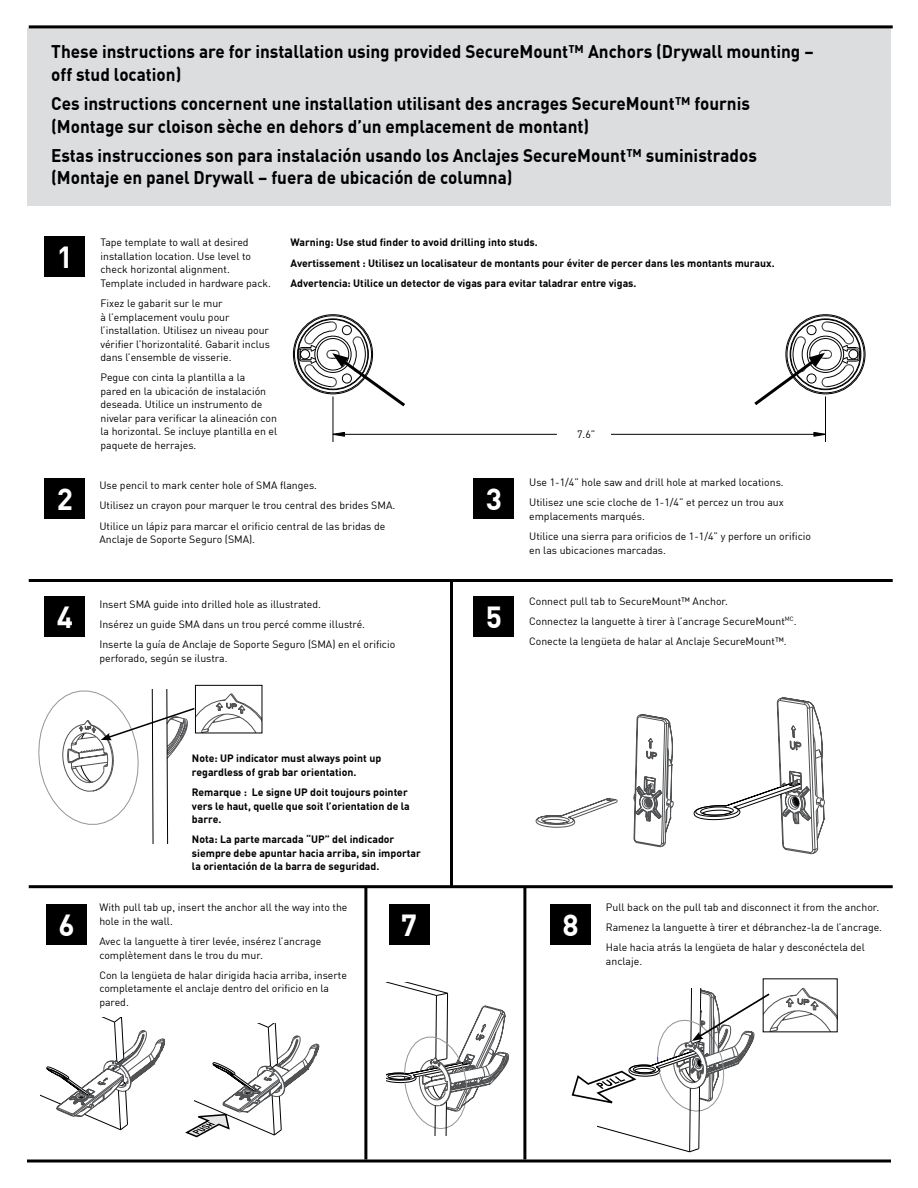
<style>
.page{position:relative;width:918px;height:1188px;background:#fff}
.page>*{position:absolute;margin:0;border:0;box-sizing:border-box;transform-origin:0 0}
.t1{font:700 29.85px "DIN Offc";color:#fff}
.t2{font:700 18px/22.5px "DIN Offc";color:#000;scale:.95 1}
.t3{font:10.5px/13.5px "DIN Offc";color:#000}
.t4{font:700 10.5px/13.5px "DIN Offc";color:#000}
</style>
<div class="page">
<div style="left:27px;top:28px;width:864px;height:177px;background:#dcddde"></div>
<svg style="left:292px;top:314px;width:574px;height:204px"></svg>
<div style="left:45px;top:237px;width:40px;height:40px;background:#000"></div>
<svg style="left:387px;top:983px;width:122px;height:153px"></svg>
<svg style="left:571px;top:979px;width:266px;height:173px"></svg>
<svg style="left:40px;top:1018px;width:125px;height:112px"></svg>
<svg style="left:185px;top:1023px;width:134px;height:115px"></svg>
<svg style="left:536px;top:714px;width:138px;height:133px"></svg>
<svg style="left:694px;top:698px;width:131px;height:156px"></svg>
<svg style="left:38px;top:685px;width:224px;height:158px"></svg>
<div style="left:195px;top:685px;width:67px;height:48px;border:1px solid #000"></div>
<hr style="left:29px;top:579px;width:864px;height:3px;background:#000">
<hr style="left:29px;top:885px;width:864px;height:3px;background:#000">
<hr style="left:27px;top:1160px;width:864px;height:2px;background:#000">
<hr style="left:450px;top:580px;width:3px;height:307px;background:#000">
<hr style="left:523px;top:887px;width:3px;height:273px;background:#000">
<hr style="left:364px;top:887px;width:3px;height:273px;background:#000">
<div style="left:45px;top:478px;width:40px;height:41px;background:#000"></div>
<div style="left:474px;top:478px;width:40px;height:41px;background:#000"></div>
<div style="left:45px;top:597px;width:40px;height:40px;background:#000"></div>
<div style="left:46px;top:904px;width:41px;height:41px;background:#000"></div>
<div style="left:389px;top:904px;width:40px;height:41px;background:#000"></div>
<div style="left:550px;top:904px;width:41px;height:41px;background:#000"></div>
<hr style="left:29px;top:25px;width:864px;height:3px;background:#000">
<div style="left:474px;top:597px;width:40px;height:40px;background:#000"></div>
<div style="left:562px;top:430px;width:49px;height:30px;background:#fff"></div>
<svg style="left:751px;top:321px;width:109px;height:87px"></svg>
<svg style="left:298px;top:321px;width:110px;height:88px"></svg>
<h2 class="t2" style="left:51px;top:40px;width:804px">These instructions are for installation using provided SecureMount™ Anchors (Drywall mounting – off stud location)</h2>
<h2 class="t2" style="left:51px;top:92px;width:737px">Ces instructions concernent une installation utilisant des ancrages SecureMount™ fournis (Montage sur cloison sèche en dehors d’un emplacement de montant)</h2>
<h2 class="t2" style="left:51px;top:143px;width:744px">Estas instrucciones son para instalación usando los Anclajes SecureMount™ suministrados (Montaje en panel Drywall – fuera de ubicación de columna)</h2>
<h1 class="t1" style="left:57px;top:238px;width:18px">1</h1>
<p class="t3" style="left:100px;top:236px;width:172px">Tape template to wall at desired installation location. Use level to check horizontal alignment.<br>Template included in hardware pack.</p>
<p class="t3" style="left:100px;top:296px;width:171px">Fixez le gabarit sur le mur<br>à l’emplacement voulu pour l’installation. Utilisez un niveau pour vérifier l’horizontalité. Gabarit inclus dans l’ensemble de visserie.</p>
<p class="t3" style="left:100px;top:371px;width:178px">Pegue con cinta la plantilla a la<br>pared en la ubicación de instalación deseada. Utilice un instrumento de nivelar para verificar la alineación con la horizontal. Se incluye plantilla en el paquete de herrajes.</p>
<p class="t4" style="left:290px;top:232px;width:486px;line-height:20.2px">Warning: Use stud finder to avoid drilling into studs.<br>Avertissement : Utilisez un localisateur de montants pour éviter de percer dans les montants muraux.<br>Advertencia: Utilice un detector de vigas para evitar taladrar entre vigas.</p>
<p class="t3" style="left:577px;top:427px;width:20px">7.6”</p>
<p class="t3" style="left:99px;top:475px;width:297px;line-height:20.2px">Use pencil to mark center hole of SMA flanges.<br>Utilisez un crayon pour marquer le trou central des brides SMA.<br>Utilice un lápiz para marcar el orificio central de las bridas de</p>
<p class="t3" style="left:99px;top:532px;width:157px">Anclaje de Soporte Seguro (SMA).</p>
<h1 class="t1" style="left:57px;top:479px;width:18px">2</h1>
<h1 class="t1" style="left:486px;top:479px;width:18px">3</h1>
<h1 class="t1" style="left:57px;top:598px;width:18px">4</h1>
<p class="t3" style="left:99px;top:594px;width:297px;line-height:20.2px">Insert SMA guide into drilled hole as illustrated.<br>Insérez un guide SMA dans un trou percé comme illustré.<br>Inserte la guía de Anclaje de Soporte Seguro (SMA) en el orificio</p>
<p class="t3" style="left:99px;top:651px;width:130px">perforado, según se ilustra.</p>
<h1 class="t1" style="left:486px;top:598px;width:18px">5</h1>
<p class="t3" style="left:529px;top:472px;width:256px;line-height:20.2px">Use 1-1/4” hole saw and drill hole at marked locations.<br>Utilisez une scie cloche de 1-1/4” et percez un trou aux</p>
<p class="t3" style="left:529px;top:506px;width:283px;line-height:20.2px">emplacements marqués.<br>Utilice una sierra para orificios de 1-1/4” y perfore un orificio</p>
<p class="t3" style="left:529px;top:543px;width:138px">en las ubicaciones marcadas.</p>
<p class="t3" style="left:529px;top:591px;width:269px;line-height:20.2px">Connect pull tab to SecureMount™ Anchor.<br>Connectez la languette à tirer à l’ancrage SecureMount<sup>MC</sup>.<br>Conecte la lengüeta de halar al Anclaje SecureMount™.</p>
<p class="t4" style="left:192px;top:751px;width:191px">Note: UP indicator must always point up regardless of grab bar orientation.</p>
<p class="t4" style="left:192px;top:785px;width:219px">Remarque : Le signe UP doit toujours pointer vers le haut, quelle que soit l’orientation de la barre.</p>
<p class="t4" style="left:192px;top:832px;width:230px">Nota: La parte marcada “UP” del indicador siempre debe apuntar hacia arriba, sin importar la orientación de la barra de seguridad.</p>
<p class="t3" style="left:99px;top:901px;width:250px">With pull tab up, insert the anchor all the way into the hole in the wall.</p>
<p class="t3" style="left:99px;top:934px;width:224px">Avec la languette à tirer levée, insérez l’ancrage complètement dans le trou du mur.</p>
<p class="t3" style="left:99px;top:968px;width:249px">Con la lengüeta de halar dirigida hacia arriba, inserte completamente el anclaje dentro del orificio en la pared.</p>
<h1 class="t1" style="left:59px;top:906px;width:18px">6</h1>
<h1 class="t1" style="left:401px;top:906px;width:18px">7</h1>
<h1 class="t1" style="left:562px;top:906px;width:18px">8</h1>
<p class="t3" style="left:606px;top:897px;width:278px;line-height:20.2px">Pull back on the pull tab and disconnect it from the anchor.<br>Ramenez la languette à tirer et débranchez-la de l’ancrage.<br>Hale hacia atrás la lengüeta de halar y desconéctela del</p>
<p class="t3" style="left:606px;top:954px;width:38px">anclaje.</p>
</div>
